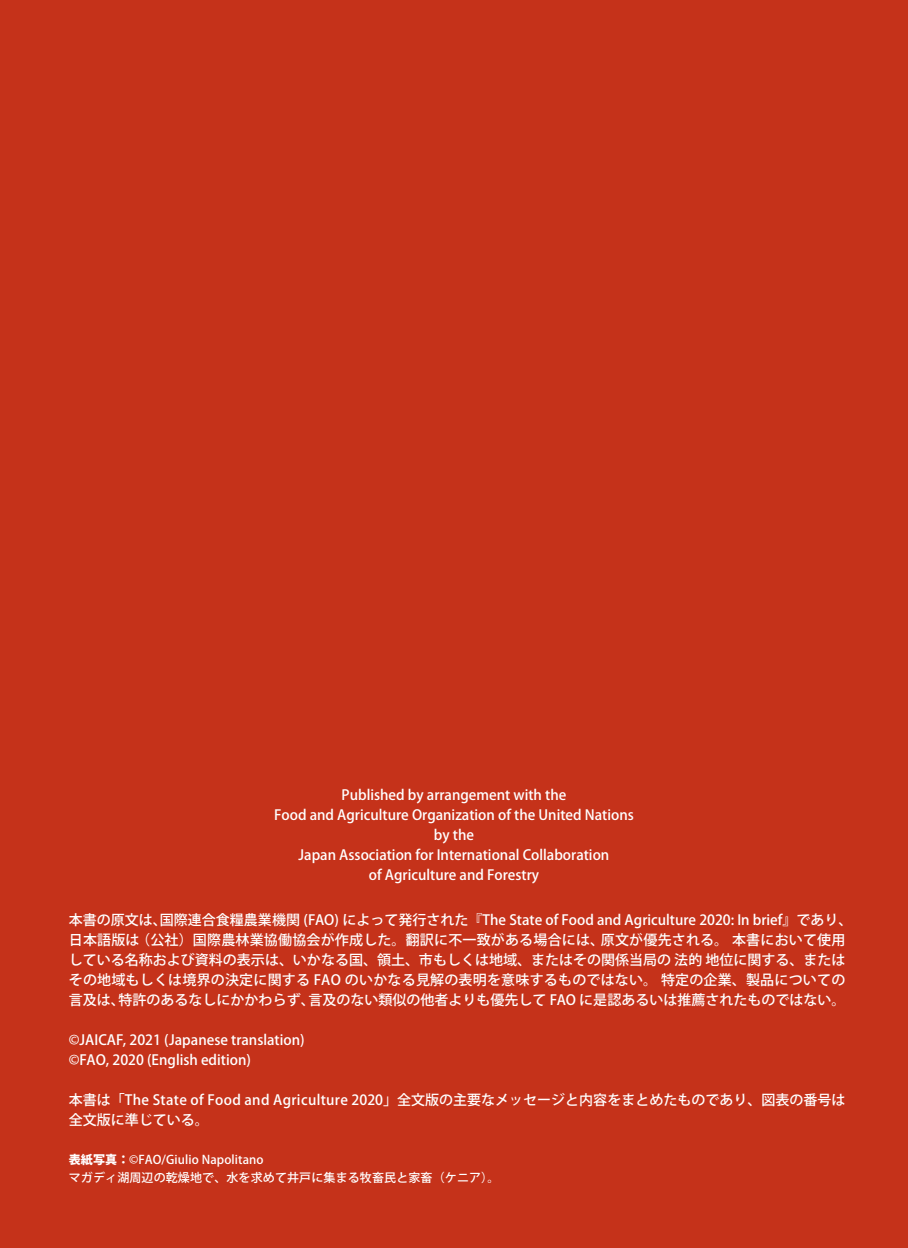
<style>
.page{position:relative;width:908px;height:1248px;background:#fff}
.page>*{position:absolute;margin:0;border:0;box-sizing:border-box;transform-origin:0 0}
.TOC3{font:500 14px/20px "Koz Go Pr 6 N";color:#fff}
.EndNote{font:500 14px "Koz Go Pro";color:#fff}
.EndNote-2{font:500 12px "Koz Go Pr 6 N";letter-spacing:.01em;color:#fff}
.s1{font-weight:800}
</style>
<div class="page">
<div style="left:0;top:211px;width:907px;height:1036px;background:#c5321a"></div>
<div style="left:0;top:0;width:907px;height:232px;background:#c5321a"></div>
<p class="EndNote" style="left:341px;top:785px;width:226px">Published by arrangement with the</p>
<p class="EndNote" style="left:274px;top:805px;width:361px">Food and Agriculture Organization of the United Nations</p>
<p class="EndNote" style="left:433px;top:825px;width:42px">by the</p>
<p class="EndNote" style="left:298px;top:845px;width:312px">Japan Association for International Collaboration</p>
<p class="EndNote" style="left:368px;top:865px;width:172px">of Agriculture and Forestry</p>
<p class="TOC3" style="left:69px;top:909px;width:784px">本書の原文は、国際連合食糧農業機関 (FAO) によって発行された『The State of Food and Agriculture 2020: In brief』であり、日本語版は （公社）国際農林業協働協会が作成した。翻訳に不一致がある場合には、原文が優先される。 本書において使用している名称および資料の表示は、いかなる国、領土、市もしくは地域、またはその関係当局の 法的 地位に関する、またはその地域もしくは境界の決定に関する FAO のいかなる見解の表明を意味するものではない。 特定の企業、製品についての言及は、特許のあるなしにかかわらず、言及のない類似の他者よりも優先して FAO に是認あるいは推薦されたものではない。</p>
<p class="TOC3" style="left:69px;top:1029px;width:237px">©JAICAF, 2021 (Japanese translation)</p>
<p class="TOC3" style="left:69px;top:1049px;width:183px">©FAO, 2020 (English edition)</p>
<p class="TOC3" style="left:69px;top:1089px;width:777px">本書は「The State of Food and Agriculture 2020」全文版の主要なメッセージと内容をまとめたものであり、図表の番号は全文版に準じている。</p>
<p class="EndNote-2" style="left:69px;top:1152px;width:196px"><span class="s1">表紙写真：</span> ©FAO/Giulio Napolitano</p>
<p class="EndNote-2" style="left:69px;top:1170px;width:432px">マガディ湖周辺の乾燥地で、水を求めて井戸に集まる牧畜民と家畜（ケニア）。</p>
</div>
